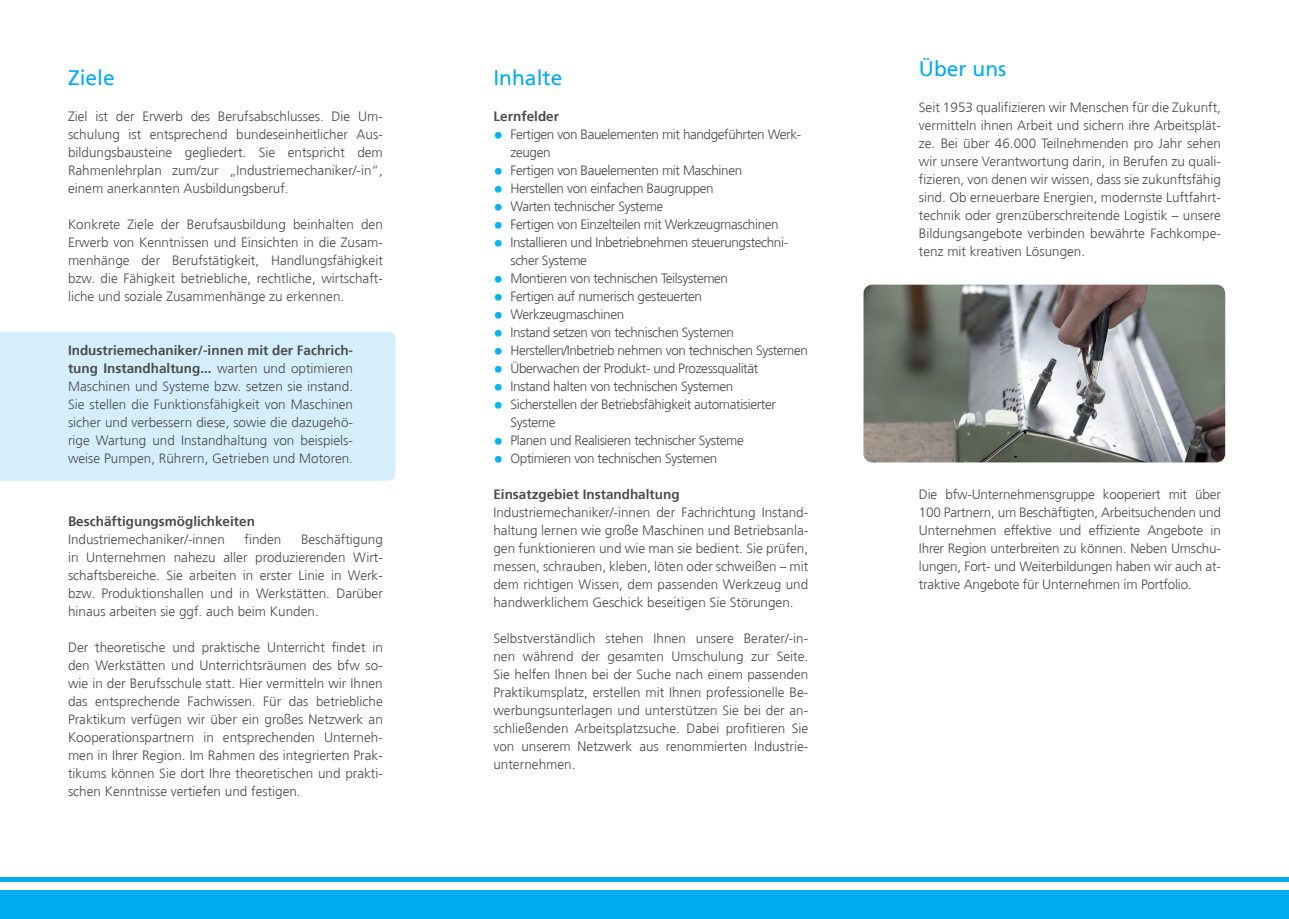
<style>
.page{position:relative;width:1289px;height:919px;background:#fff}
.page>*{position:absolute;margin:0;border:0;box-sizing:border-box;transform-origin:0 0}
._04_Fliesstext{font:21px "Frutiger";color:#00aeef}
._04_Fliesstext-2{font:300 13.5px/18px "Frutiger";letter-spacing:-.03em;color:#4b4c4d;text-align:justify}
.Bold{font:300 13.5px/18px "Frutiger";color:#4b4c4d;text-align:justify}
._04_Fliesstext-3{font:300 13.5px "Frutiger";color:#4b4c4d}
._04_Fliesstext-4{font:700 13.5px "Frutiger";color:#4b4c4d}
.s1{font-weight:700}
.s2{font-weight:700;font-size:19.5px;color:#00b6f0}
</style>
<div class="page">
<div style="left:0;top:332px;width:395px;height:148px;background:#d4effb"></div>
<hr style="left:0;top:877px;width:1288px;height:4px;background:#00aeef">
<div style="left:0;top:890px;width:1288px;height:28px;background:#00aeef"></div>
<img style="left:863px;top:285px;width:362px;height:177px">
<p class="_04_Fliesstext" style="left:68px;top:65px;width:48px">Ziele</p>
<p class="_04_Fliesstext-2" style="left:68px;top:107px;width:316px">Ziel ist der Erwerb des Berufsabschlusses. Die Um&shy;schulung ist entsprechend bundeseinheitlicher Aus&shy;bildungsbausteine gegliedert. Sie entspricht dem Rahmenlehrplan zum/zur „Industriemechaniker/-in“, einem anerkannten Ausbildungsberuf.</p>
<p class="_04_Fliesstext-2" style="left:68px;top:215px;width:316px">Konkrete Ziele der Berufsausbildung beinhalten den Erwerb von Kenntnissen und Einsichten in die Zusam&shy;menhänge der Berufstätigkeit, Handlungsfähigkeit bzw. die Fähigkeit betriebliche, rechtliche, wirtschaft&shy;liche und soziale Zusammenhänge zu erkennen.</p>
<p class="Bold" style="left:68px;top:341px;width:286px"><span class="s1">Industriemechaniker/-innen mit der Fachrich&shy;tung Instandhaltung...</span> warten und optimieren Maschinen und Systeme bzw. setzen sie instand.<br>Sie stellen die Funktionsfähigkeit von Maschinen sicher und verbessern diese, sowie die dazugehö&shy;rige Wartung und Instandhaltung von beispiels&shy;weise Pumpen, Rührern, Getrieben und Motoren.</p>
<p class="_04_Fliesstext-4" style="left:68px;top:513px;width:188px">Beschäftigungsmöglichkeiten</p>
<p class="_04_Fliesstext-3" style="left:68px;top:531px;width:158px">Industriemechaniker/-innen</p>
<p class="_04_Fliesstext-2" style="left:244px;top:530px;width:38px">finden</p>
<p class="_04_Fliesstext-2" style="left:68px;top:530px;width:316px;text-indent:233px">Beschäftigung in Unternehmen nahezu aller produzierenden Wirt&shy;schaftsbereiche. Sie arbeiten in erster Linie in Werk&shy;bzw. Produktionshallen und in Werkstätten. Darüber hinaus arbeiten sie ggf. auch beim Kunden.</p>
<p class="_04_Fliesstext-2" style="left:68px;top:638px;width:316px">Der theoretische und praktische Unterricht findet in den Werkstätten und Unterrichtsräumen des bfw so&shy;wie in der Berufsschule statt. Hier vermitteln wir Ihnen das entsprechende Fachwissen. Für das betriebliche Praktikum verfügen wir über ein großes Netzwerk an Kooperationspartnern in entsprechenden Unterneh&shy;men in Ihrer Region. Im Rahmen des integrierten Prak&shy;tikums können Sie dort Ihre theoretischen und prakti&shy;schen Kenntnisse vertiefen und festigen.</p>
<p class="_04_Fliesstext" style="left:493px;top:65px;width:70px">Inhalte</p>
<p class="_04_Fliesstext-4" style="left:493px;top:108px;width:67px">Lernfelder</p>
<p class="_04_Fliesstext-2" style="left:510px;top:125px;width:292px;text-indent:-17px"><span class="s2">•</span> Fertigen von Bauelementen mit handgeführten Werk&shy;zeugen</p>
<p class="_04_Fliesstext-2" style="left:493px;top:161px;width:250px"><span class="s2">•</span> Fertigen von Bauelementen mit Maschinen</p>
<p class="_04_Fliesstext-2" style="left:493px;top:179px;width:222px"><span class="s2">•</span> Herstellen von einfachen Baugruppen</p>
<p class="_04_Fliesstext-2" style="left:493px;top:197px;width:171px"><span class="s2">•</span> Warten technischer Systeme</p>
<p class="_04_Fliesstext-2" style="left:493px;top:215px;width:287px"><span class="s2">•</span> Fertigen von Einzelteilen mit Werkzeugmaschinen</p>
<p class="_04_Fliesstext-2" style="left:510px;top:233px;width:279px;text-indent:-17px"><span class="s2">•</span> Installieren und Inbetriebnehmen steuerungstechni&shy;scher Systeme</p>
<p class="_04_Fliesstext-2" style="left:493px;top:269px;width:236px"><span class="s2">•</span> Montieren von technischen Teilsystemen</p>
<p class="_04_Fliesstext-2" style="left:493px;top:287px;width:210px"><span class="s2">•</span> Fertigen auf numerisch gesteuerten</p>
<p class="_04_Fliesstext-2" style="left:493px;top:305px;width:132px"><span class="s2">•</span> Werkzeugmaschinen</p>
<p class="_04_Fliesstext-2" style="left:493px;top:323px;width:242px"><span class="s2">•</span> Instand setzen von technischen Systemen</p>
<p class="_04_Fliesstext-2" style="left:493px;top:341px;width:316px"><span class="s2">•</span> Herstellen/Inbetrieb nehmen von technischen Systemen</p>
<p class="_04_Fliesstext-2" style="left:493px;top:359px;width:266px"><span class="s2">•</span> Überwachen der Produkt- und Prozessqualität</p>
<p class="_04_Fliesstext-2" style="left:493px;top:377px;width:241px"><span class="s2">•</span> Instand halten von technischen Systemen</p>
<p class="_04_Fliesstext-2" style="left:510px;top:395px;width:267px;text-indent:-17px"><span class="s2">•</span> Sicherstellen der Betriebsfähigkeit automatisierter<br>Systeme</p>
<p class="_04_Fliesstext-2" style="left:493px;top:431px;width:252px"><span class="s2">•</span> Planen und Realisieren technischer Systeme</p>
<p class="_04_Fliesstext-2" style="left:493px;top:449px;width:225px"><span class="s2">•</span> Optimieren von technischen Systemen</p>
<p class="_04_Fliesstext-4" style="left:493px;top:486px;width:188px">Einsatzgebiet Instandhaltung</p>
<p class="_04_Fliesstext-2" style="left:493px;top:503px;width:316px">Industriemechaniker/-innen der Fachrichtung Instand&shy;haltung lernen wie große Maschinen und Betriebsanla&shy;gen funktionieren und wie man sie bedient. Sie prüfen, messen, schrauben, kleben, löten oder schweißen – mit dem richtigen Wissen, dem passenden Werkzeug und handwerklichem Geschick beseitigen Sie Störungen.</p>
<p class="_04_Fliesstext-2" style="left:493px;top:629px;width:316px">Selbstverständlich stehen Ihnen unsere Berater/-in&shy;nen während der gesamten Umschulung zur Seite.<br>Sie helfen Ihnen bei der Suche nach einem passenden Praktikumsplatz, erstellen mit Ihnen professionelle Be&shy;werbungsunterlagen und unterstützen Sie bei der an&shy;schließenden Arbeitsplatzsuche. Dabei profitieren Sie von unserem Netzwerk aus renommierten Industrie&shy;unternehmen.</p>
<p class="_04_Fliesstext" style="left:918px;top:56px;width:89px">Über uns</p>
<p class="_04_Fliesstext-3" style="left:918px;top:99px;width:303px">Seit 1953 qualifizieren wir Menschen für die Zukunft,</p>
<p class="_04_Fliesstext-2" style="left:918px;top:116px;width:303px">vermitteln ihnen Arbeit und sichern ihre Arbeitsplät&shy;ze. Bei über 46.000 Teilnehmenden pro Jahr sehen wir unsere Verantwortung darin, in Berufen zu quali&shy;fizieren, von denen wir wissen, dass sie zukunftsfähig sind. Ob erneuerbare Energien, modernste Luftfahrt&shy;technik oder grenzüberschreitende Logistik – unsere Bildungsangebote verbinden bewährte Fachkompe&shy;tenz mit kreativen Lösungen.</p>
<p class="_04_Fliesstext-2" style="left:918px;top:485px;width:303px">Die bfw-Unternehmensgruppe kooperiert mit über 100 Partnern, um Beschäftigten, Arbeitsuchenden und Unternehmen effektive und effiziente Angebote in Ihrer Region unterbreiten zu können. Neben Umschu&shy;lungen, Fort- und Weiterbildungen haben wir auch at&shy;traktive Angebote für Unternehmen im Portfolio.</p>
</div>
